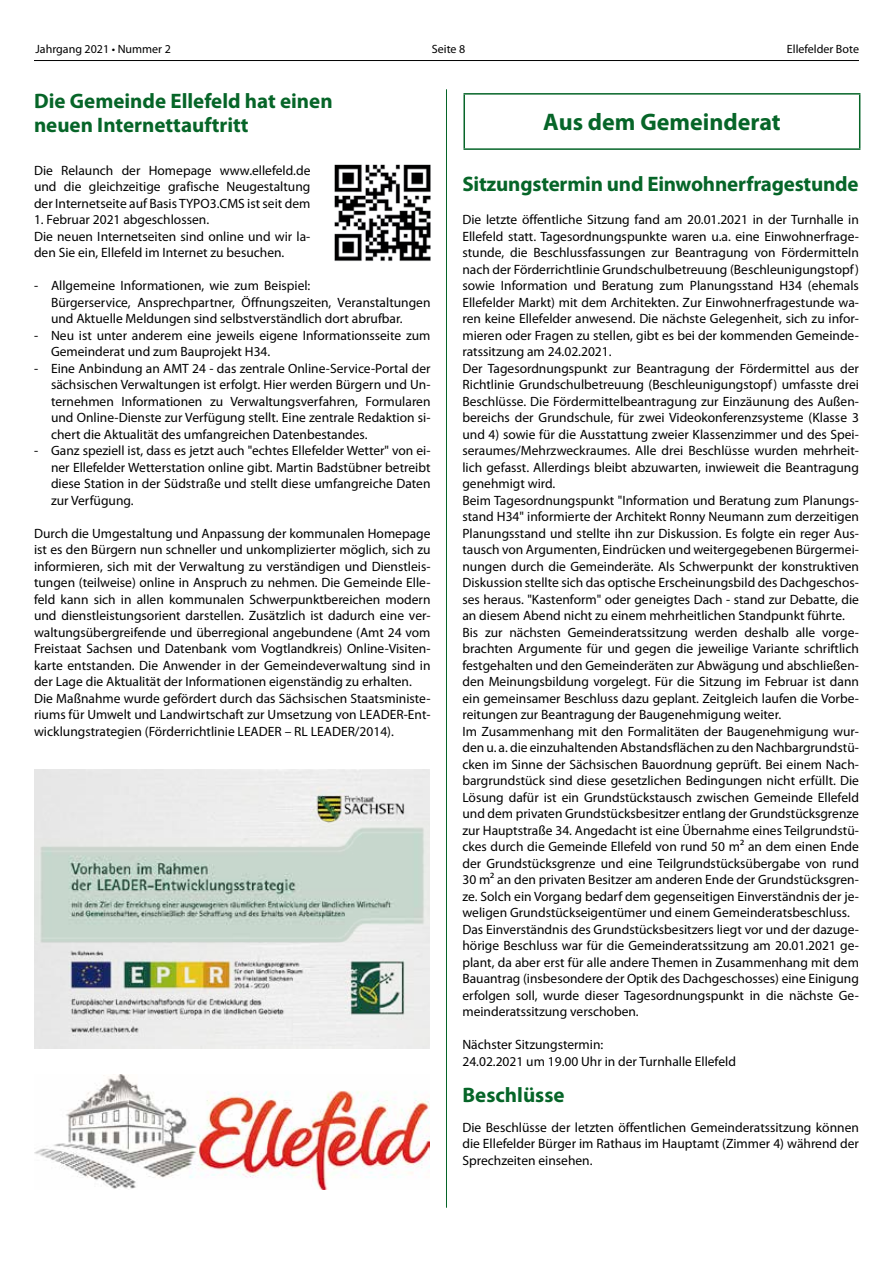
<style>
.page{position:relative;width:893px;height:1263px;background:#fff}
.page>*{position:absolute;margin:0;border:0;box-sizing:border-box;transform-origin:0 0}
.t1{font:700 24px "Myriad Pro";color:#066528}
.t2{font:700 21px/24px "Myriad Pro";color:#066528}
.t3{font:13.5px/16.5px "Myriad Pro";color:#000}
.t4{font:12px "Myriad Pro";color:#000}
</style>
<div class="page">
<hr style="left:34px;top:60px;width:825px;height:1px;background:#000">
<hr style="left:446px;top:89px;width:1px;height:1119px;background:#066528">
<img style="left:34px;top:769px;width:395px;height:279px">
<img style="left:334px;top:164px;width:97px;height:97px">
<hr style="left:463px;top:93px;width:397px;height:2px;background:#066528">
<hr style="left:463px;top:95px;width:2px;height:53px;background:#066528">
<hr style="left:859px;top:95px;width:1px;height:53px;background:#066528">
<hr style="left:463px;top:148px;width:397px;height:2px;background:#066528">
<img style="left:34px;top:1074px;width:395px;height:115px">
<p class="t4" style="left:36px;top:42px;width:137px">Jahrgang 2021 • Nummer 2</p>
<p class="t4" style="left:432px;top:42px;width:35px">Seite 8</p>
<p class="t4" style="left:787px;top:42px;width:74px">Ellefelder Bote</p>
<h2 class="t2" style="left:34px;top:88px;width:300px">Die Gemeinde Ellefeld hat einen neuen Internettauftritt</h2>
<p class="t3" style="left:34px;top:162px;width:278px;text-align:justify">Die Relaunch der Homepage www.ellefeld.de und die gleichzeitige grafische Neugestaltung der Internetseite auf Basis TYPO3.CMS ist seit dem</p>
<p class="t3" style="left:34px;top:211px;width:278px">1. Februar 2021 abgeschlossen.<br>Die neuen Internetseiten sind online und wir la&shy;den Sie ein, Ellefeld im Internet zu besuchen.</p>
<p class="t3" style="left:51px;top:277px;width:381px;text-indent:-17px">- Allgemeine Informationen, wie zum Beispiel:<br>Bürgerservice, Ansprechpartner, Öffnungszeiten, Veranstaltungen und Aktuelle Meldungen sind selbstverständlich dort abrufbar.</p>
<p class="t3" style="left:51px;top:327px;width:381px;text-indent:-17px">- Neu ist unter anderem eine jeweils eigene Informationsseite zum<br>Gemeinderat und zum Bauprojekt H34.</p>
<p class="t3" style="left:51px;top:359px;width:381px;text-align:justify;text-indent:-17px">- Eine Anbindung an AMT 24 - das zentrale Online-Service-Portal der sächsischen Verwaltungen ist erfolgt. Hier werden Bürgern und Un&shy;ternehmen Informationen zu Verwaltungsverfahren, Formularen und Online-Dienste zur Verfügung stellt. Eine zentrale Redaktion si&shy;chert die Aktualität des umfangreichen Datenbestandes.</p>
<p class="t3" style="left:51px;top:442px;width:381px;text-align:justify;text-indent:-17px">- Ganz speziell ist, dass es jetzt auch "echtes Ellefelder Wetter" von ei&shy;ner Ellefelder Wetterstation online gibt. Martin Badstübner betreibt diese Station in der Südstraße und stellt diese umfangreiche Daten zur Verfügung.</p>
<p class="t3" style="left:34px;top:524px;width:398px">Durch die Umgestaltung und Anpassung der kommunalen Homepage ist es den Bürgern nun schneller und unkomplizierter möglich, sich zu informieren, sich mit der Verwaltung zu verständigen und Dienstleis&shy;tungen (teilweise) online in Anspruch zu nehmen. Die Gemeinde Elle&shy;feld kann sich in allen kommunalen Schwerpunktbereichen modern und dienstleistungsorient darstellen. Zusätzlich ist dadurch eine ver&shy;waltungsübergreifende und überregional angebundene (Amt 24 vom Freistaat Sachsen und Datenbank vom Vogtlandkreis) Online-Visiten&shy;karte entstanden. Die Anwender in der Gemeindeverwaltung sind in der Lage die Aktualität der Informationen eigenständig zu erhalten.<br>Die Maßnahme wurde gefördert durch das Sächsischen Staatsministe&shy;riums für Umwelt und Landwirtschaft zur Umsetzung von LEADER-Ent&shy;wicklungstrategien (Förderrichtlinie LEADER – RL LEADER/2014).</p>
<h1 class="t1" style="left:543px;top:107px;width:239px">Aus dem Gemeinderat</h1>
<h2 class="t2" style="left:462px;top:171px;width:398px">Sitzungstermin und Einwohnerfragestunde</h2>
<p class="t3" style="left:462px;top:211px;width:398px">Die letzte öffentliche Sitzung fand am 20.01.2021 in der Turnhalle in Ellefeld statt. Tagesordnungspunkte waren u.a. eine Einwohnerfrage&shy;stunde, die Beschlussfassungen zur Beantragung von Fördermitteln nach der Förderrichtlinie Grundschulbetreuung (Beschleunigungstopf) sowie Information und Beratung zum Planungsstand H34 (ehemals Ellefelder Markt) mit dem Architekten. Zur Einwohnerfragestunde wa&shy;ren keine Ellefelder anwesend. Die nächste Gelegenheit, sich zu infor&shy;mieren oder Fragen zu stellen, gibt es bei der kommenden Gemeinde&shy;ratssitzung am 24.02.2021.<br>Der Tagesordnungspunkt zur Beantragung der Fördermittel aus der Richtlinie Grundschulbetreuung (Beschleunigungstopf) umfasste drei Beschlüsse. Die Fördermittelbeantragung zur Einzäunung des Außen&shy;bereichs der Grundschule, für zwei Videokonferenzsysteme (Klasse 3 und 4) sowie für die Ausstattung zweier Klassenzimmer und des Spei&shy;seraumes/Mehrzweckraumes. Alle drei Beschlüsse wurden mehrheit&shy;lich gefasst. Allerdings bleibt abzuwarten, inwieweit die Beantragung genehmigt wird.<br>Beim Tagesordnungspunkt "Information und Beratung zum Planungs&shy;stand H34" informierte der Architekt Ronny Neumann zum derzeitigen Planungsstand und stellte ihn zur Diskussion. Es folgte ein reger Aus&shy;tausch von Argumenten, Eindrücken und weitergegebenen Bürgermei&shy;nungen durch die Gemeinderäte. Als Schwerpunkt der konstruktiven Diskussion stellte sich das optische Erscheinungsbild des Dachgeschos&shy;ses heraus. "Kastenform" oder geneigtes Dach - stand zur Debatte, die an diesem Abend nicht zu einem mehrheitlichen Standpunkt führte.<br>Bis zur nächsten Gemeinderatssitzung werden deshalb alle vorge&shy;brachten Argumente für und gegen die jeweilige Variante schriftlich festgehalten und den Gemeinderäten zur Abwägung und abschließen&shy;den Meinungsbildung vorgelegt. Für die Sitzung im Februar ist dann ein gemeinsamer Beschluss dazu geplant. Zeitgleich laufen die Vorbe&shy;reitungen zur Beantragung der Baugenehmigung weiter.<br>Im Zusammenhang mit den Formalitäten der Baugenehmigung wur&shy;den u. a. die einzuhaltenden Abstandsflächen zu den Nachbargrundstü&shy;cken im Sinne der Sächsischen Bauordnung geprüft. Bei einem Nach&shy;bargrundstück sind diese gesetzlichen Bedingungen nicht erfüllt. Die Lösung dafür ist ein Grundstückstausch zwischen Gemeinde Ellefeld und dem privaten Grundstücksbesitzer entlang der Grundstücksgrenze zur Hauptstraße 34. Angedacht ist eine Übernahme eines Teilgrundstü&shy;ckes durch die Gemeinde Ellefeld von rund 50 m² an dem einen Ende der Grundstücksgrenze und eine Teilgrundstücksübergabe von rund 30 m² an den privaten Besitzer am anderen Ende der Grundstücksgren&shy;ze. Solch ein Vorgang bedarf dem gegenseitigen Einverständnis der je&shy;weligen Grundstückseigentümer und einem Gemeinderatsbeschluss.<br>Das Einverständnis des Grundstücksbesitzers liegt vor und der dazuge&shy;hörige Beschluss war für die Gemeinderatssitzung am 20.01.2021 ge&shy;plant, da aber erst für alle andere Themen in Zusammenhang mit dem Bauantrag (insbesondere der Optik des Dachgeschosses) eine Einigung erfolgen soll, wurde dieser Tagesordnungspunkt in die nächste Ge&shy;meinderatssitzung verschoben.</p>
<p class="t3" style="left:462px;top:1036px;width:275px">Nächster Sitzungstermin:<br>24.02.2021 um 19.00 Uhr in der Turnhalle Ellefeld</p>
<h2 class="t2" style="left:462px;top:1083px;width:104px">Beschlüsse</h2>
<p class="t3" style="left:462px;top:1119px;width:398px;text-align:justify">Die Beschlüsse der letzten öffentlichen Gemeinderatssitzung können die Ellefelder Bürger im Rathaus im Hauptamt (Zimmer 4) während der Sprechzeiten einsehen.</p>
</div>
